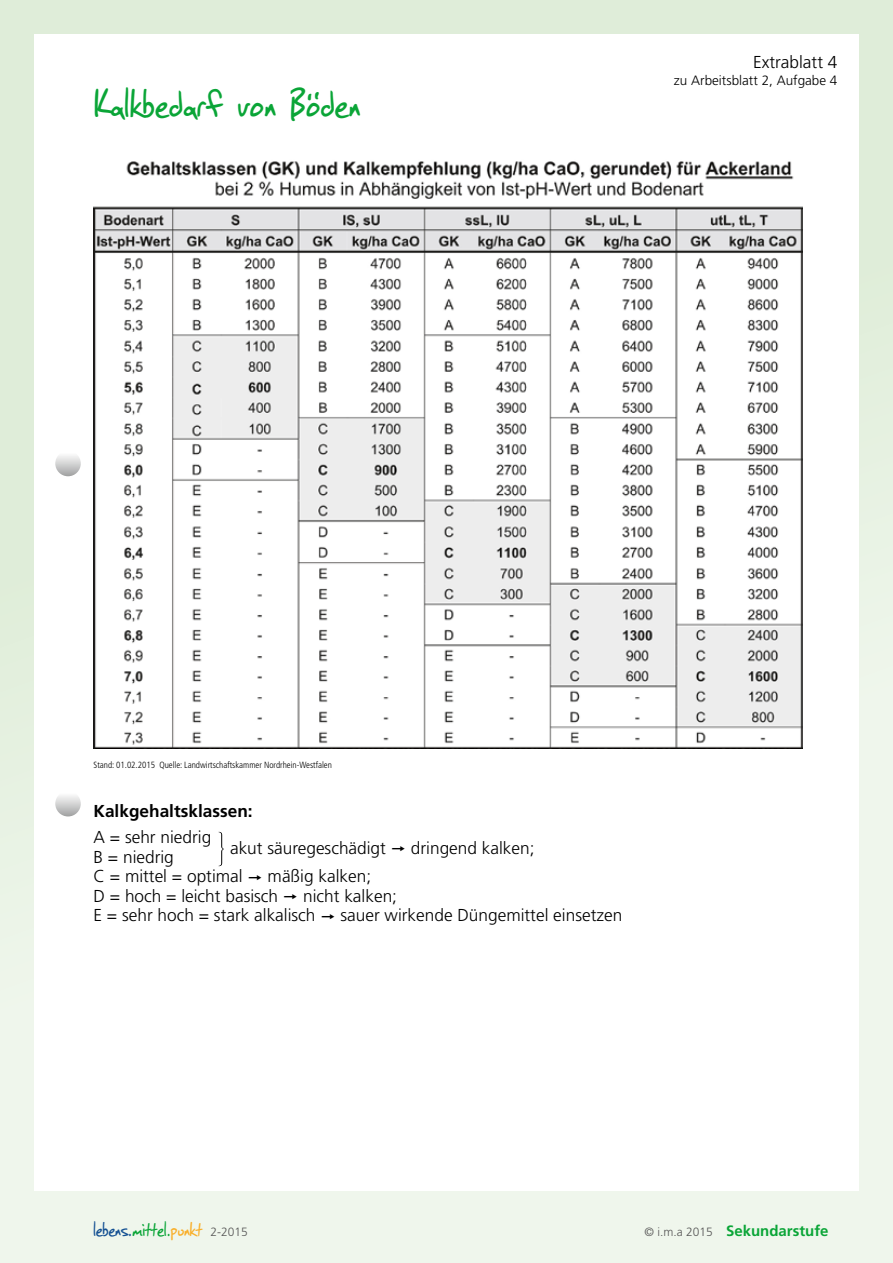
<style>
.page{position:relative;width:893px;height:1263px;background:#fff}
.page>*{position:absolute;margin:0;border:0;box-sizing:border-box;transform-origin:0 0}
.t1{font:45px "SF Grunge Sans";letter-spacing:.02em;color:#0aa537}
.t2{font:22.5px "SF Grunge Sans";letter-spacing:.01em;color:#155193}
.t3{font:300 17.25px/19.5px "Frutiger";color:#000}
.t4{font:700 17.25px/25.8px "Frutiger";color:#000}
.t5{font:700 15px "Frutiger";color:#0aa537}
.t6{font:300 13.5px "Frutiger";color:#000}
.t7{font:300 condensed 9px "Frutiger";color:#000}
.s1{font-weight:300}
.s2{color:#0aa537}
.s3{color:#f9af2a}
.s4{font-family:"Frutiger";font-weight:300;font-size:12px;color:#565656}
.s5{font-weight:300;font-size:12px;color:#565656}
</style>
<div class="page">
<div style="left:1px;top:0;width:892px;height:1263px;background:linear-gradient(to right,#e9f3e5,#eaf3e6)"></div>
<div style="left:34px;top:34px;width:825px;height:1157px;background:#fff"></div>
<svg style="left:55px;top:451px;width:26px;height:25px"></svg>
<svg style="left:55px;top:791px;width:26px;height:25px"></svg>
<img style="left:94px;top:161px;width:708px;height:587px">
<svg style="left:219px;top:832px;width:5px;height:34px"></svg>
<p class="t1" style="left:94px;top:75px;width:267px">Kalkbedarf von Böden</p>
<p class="t3" style="left:753px;top:53px;width:86px">Extrablatt 4</p>
<p class="t6" style="left:674px;top:73px;width:165px">zu Arbeitsblatt 2, Aufgabe 4</p>
<p class="t7" style="left:94px;top:760px;width:240px">Stand: 01.02.2015 Quelle: Landwirtschaftskammer Nordrhein-Westfalen</p>
<p class="t4" style="left:94px;top:798px;width:161px">Kalkgehaltsklassen:<br><span class="s1">A = sehr niedrig</span></p>
<p class="t3" style="left:94px;top:847px;width:151px">B = niedrig<br>C = mittel = optimal</p>
<p class="t3" style="left:230px;top:838px;width:157px">akut säuregeschädigt</p>
<p class="t3" style="left:411px;top:838px;width:125px">dringend kalken;</p>
<p class="t3" style="left:94px;top:866px;width:279px;text-indent:174px">mäßig kalken;<br>D = hoch = leicht basisch</p>
<p class="t3" style="left:94px;top:886px;width:305px;text-indent:210px">nicht kalken;<br>E = sehr hoch = stark alkalisch</p>
<p class="t3" style="left:340px;top:905px;width:283px">sauer wirkende Düngemittel einsetzen</p>
<p class="t2" style="left:94px;top:1214px;width:156px">lebens.<span class="s2">mittel.</span><span class="s3">punkt</span> <span class="s4">2-2015</span></p>
<p class="t5" style="left:644px;top:1222px;width:186px"><span class="s5">© i.m.a 2015</span> Sekundarstufe</p>
</div>
